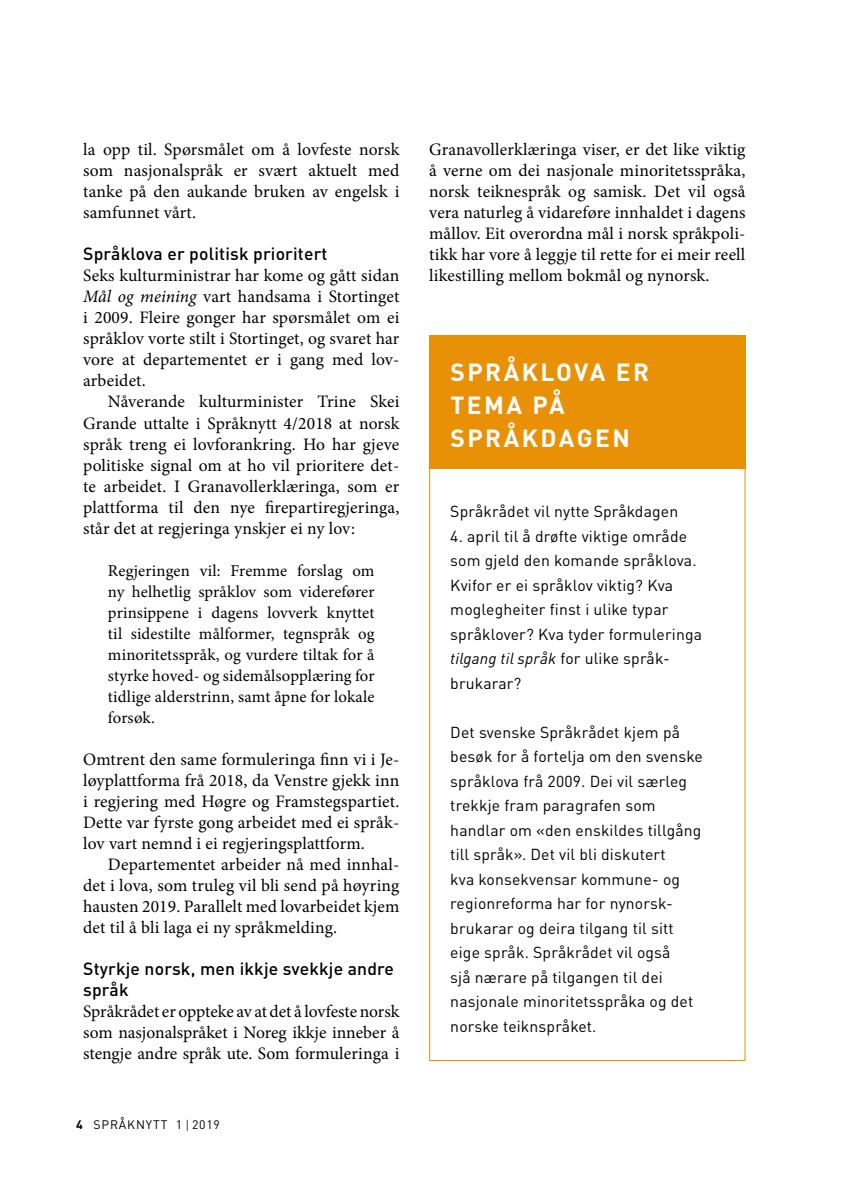
<style>
.page{position:relative;width:844px;height:1191px;background:#fff}
.page>*{position:absolute;margin:0;border:0;box-sizing:border-box;transform-origin:0 0}
.t1{font:700 24.5px/33.2px "DINOT";letter-spacing:.1em;color:#fff}
.t2{font:17.5px/21px "Minion Pro";letter-spacing:.01em;color:#000;text-align:justify}
.t3{font:500 17.5px/21px "DINOT";letter-spacing:.01em;color:#000}
.t4{font:16.62px/21px "Minion Pro";letter-spacing:.01em;color:#000;text-align:justify}
.t5{font:15.75px/24.5px "DINOT";letter-spacing:.01em;color:#000}
.t6{font:12.25px "DINOT";letter-spacing:.07em;color:#000}
.s1{font-style:italic}
.s2{font-weight:700}
.s3{font-weight:500;font-size:15.75px}
</style>
<div class="page">
<hr style="left:843px;top:0;width:1px;height:1191px;background:#f0f0f0">
<div style="left:429px;top:335px;width:316px;height:133px;background:#e99106"></div>
<p class="t2" style="left:83px;top:139px;width:318px">la opp til. Spørsmålet om å lovfeste norsk som nasjonalspråk er svært aktuelt med tanke på den aukande bruken av engelsk i samfunnet vårt.</p>
<p class="t3" style="left:83px;top:243px;width:246px">Språklova er politisk prioritert</p>
<p class="t2" style="left:83px;top:265px;width:318px">Seks kulturministrar har kome og gått sidan <span class="s1">Mål og meining</span> vart handsama i Stortinget i 2009. Fleire gonger har spørsmålet om ei språklov vorte stilt i Stortinget, og svaret har vore at departementet er i gang med lov&shy;arbeidet.</p>
<p class="t2" style="left:83px;top:391px;width:317px;text-indent:25px">Nåverande kulturminister Trine Skei Grande uttalte i Språknytt 4/2018 at norsk språk treng ei lovforankring. Ho har gjeve politiske signal om at ho vil prioritere det&shy;te arbeidet. I Granavollerklæringa, som er plattforma til den nye firepartiregjeringa, står det at regjeringa ynskjer ei ny lov:</p>
<p class="t4" style="left:108px;top:560px;width:268px">Regjeringen vil: Fremme forslag om ny helhetlig språklov som viderefører prinsippene i dagens lovverk knyttet til sidestilte målformer, tegnspråk og minoritetsspråk, og vurdere tiltak for å styrke hoved- og sidemålsopplæring for tidlige alderstrinn, samt åpne for lokale forsøk.</p>
<p class="t2" style="left:83px;top:748px;width:318px">Omtrent den same formuleringa finn vi i Je&shy;løyplattforma frå 2018, da Venstre gjekk inn i regjering med Høgre og Framstegspartiet.<br>Dette var fyrste gong arbeidet med ei språk&shy;lov vart nemnd i ei regjeringsplattform.</p>
<p class="t2" style="left:83px;top:853px;width:318px;text-indent:25px">Departementet arbeider nå med innhal&shy;det i lova, som truleg vil bli send på høyring hausten 2019. Parallelt med lovarbeidet kjem det til å bli laga ei ny språkmelding.</p>
<p class="t3" style="left:83px;top:957px;width:312px">Styrkje norsk, men ikkje svekkje andre språk</p>
<p class="t2" style="left:83px;top:1000px;width:318px">Språkrådet er oppteke av at det å lovfeste norsk som nasjonalspråket i Noreg ikkje inneber å stengje andre språk ute. Som formuleringa i</p>
<p class="t6" style="left:76px;top:1117px;width:145px"><span class="s2">4</span> SPRÅKNYTT 1 <span class="s3">I</span> 2019</p>
<p class="t2" style="left:429px;top:139px;width:318px">Granavollerklæringa viser, er det like viktig å verne om dei nasjonale minoritetsspråka, norsk teiknespråk og samisk. Det vil også vera naturleg å vidareføre innhaldet i dagens mållov. Eit overordna mål i norsk språkpoli&shy;tikk har vore å leggje til rette for ei meir reell likestilling mellom bokmål og nynorsk.</p>
<h1 class="t1" style="left:450px;top:354px;width:200px">SPRÅKLOVA ER<br>TEMA PÅ<br>SPRÅKDAGEN</h1>
<p class="t5" style="left:450px;top:499px;width:229px">Språkrådet vil nytte Språkdagen</p>
<p class="t5" style="left:450px;top:523px;width:253px">4. april til å drøfte viktige område som gjeld den komande språklova.<br>Kvifor er ei språklov viktig? Kva moglegheiter finst i ulike typar språklover? Kva tyder formuleringa <span class="s1">tilgang til språk</span> for ulike språk&shy;brukarar?</p>
<p class="t5" style="left:450px;top:719px;width:254px">Det svenske Språkrådet kjem på besøk for å fortelja om den svenske språklova frå 2009. Dei vil særleg trekkje fram paragrafen som handlar om «den enskildes tillgång till språk». Det vil bli diskutert<br>kva konsekvensar kommune- og regionreforma har for nynorsk&shy;brukarar og deira tilgang til sitt eige språk. Språkrådet vil også<br>sjå nærare på tilgangen til dei nasjonale minoritetsspråka og det norske teiknspråket.</p>
</div>
